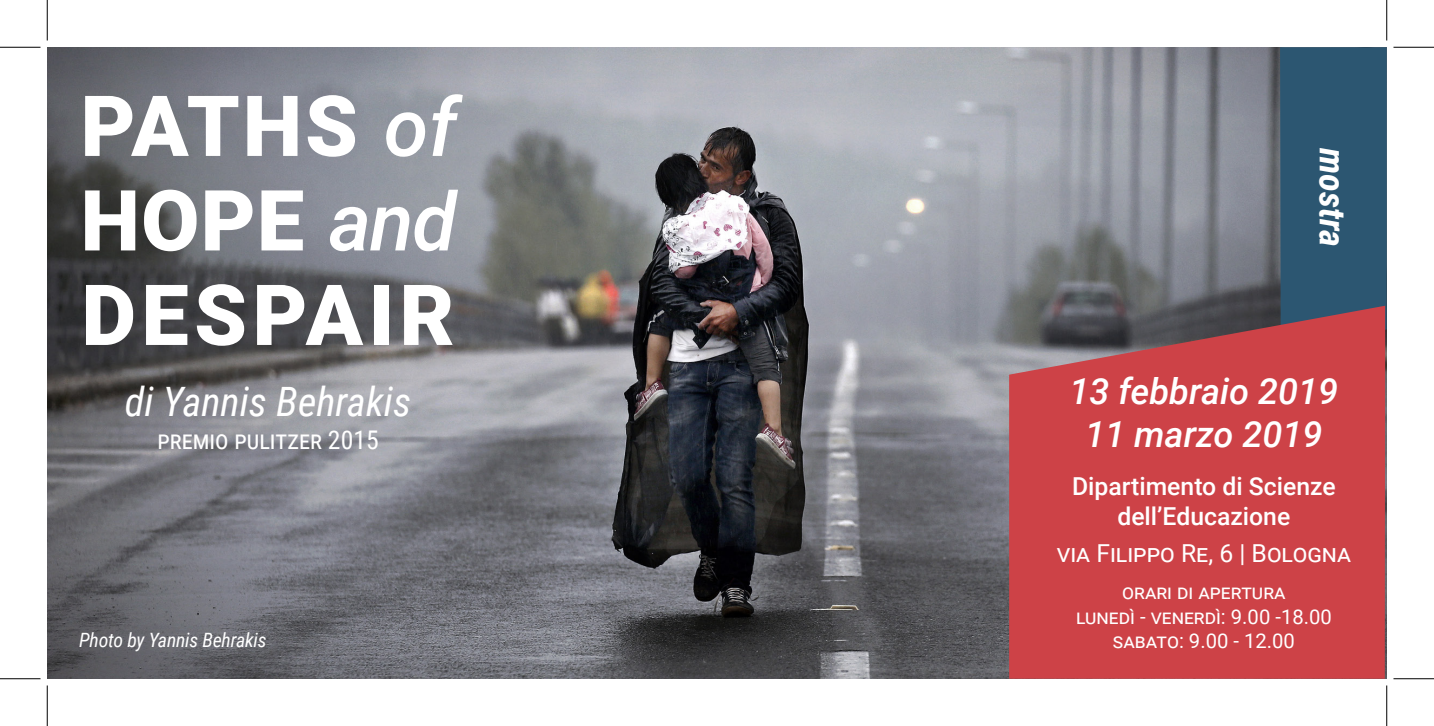
<style>
.page{position:relative;width:1434px;height:726px;background:#fff}
.page>*{position:absolute;margin:0;border:0;box-sizing:border-box;transform-origin:0 0}
.t1{font:900 84.38px/94.5px "Roboto";letter-spacing:.035em;color:#fff;text-align:justify}
.t2{font:italic 40.5px "Roboto Condensed";color:#fff}
.t3{font:italic 700 36.23px "Roboto Condensed";color:#fff}
.t4{font:italic 500 36px "Roboto";color:#fff}
.t5{font:25.65px "Roboto Condensed";color:#fff}
.t6{font:500 24.75px/29.7px "Roboto";color:#fff;text-align:center}
.t7{font:24.75px "Roboto";color:#fff}
.t8{font:20.25px "Roboto";color:#fff}
.t9{font:italic 19.8px "Roboto Condensed";letter-spacing:-.01em;color:#fff}
.s1{font-weight:500;font-style:italic;font-size:81px}
</style>
<div class="page">
<img style="left:48px;top:47px;width:1339px;height:632px">
<div style="left:1280px;top:47px;width:107px;height:301px;background:#2c5671"></div>
<svg style="left:1009px;top:306px;width:376px;height:373px;background:#c24449"></svg>
<hr style="left:0;top:47px;width:40px;height:1px;background:#000">
<hr style="left:1393px;top:47px;width:41px;height:1px;background:#000">
<hr style="left:0;top:678px;width:40px;height:1px;background:#000">
<hr style="left:1393px;top:678px;width:41px;height:1px;background:#000">
<hr style="left:47px;top:0;width:1px;height:41px;background:#000">
<hr style="left:47px;top:685px;width:1px;height:41px;background:#000">
<hr style="left:1386px;top:0;width:1px;height:41px;background:#000">
<hr style="left:1386px;top:685px;width:1px;height:41px;background:#000">
<p class="t1" style="left:81px;top:76px;width:378px">PATHS <span class="s1">of </span>HOPE <span class="s1">and </span>DESPAIR</p>
<p class="t2" style="left:125px;top:373px;width:288px">di Yannis Behrakis</p>
<p class="t5" style="left:157px;top:422px;width:223px">premio pulitzer 2015</p>
<p class="t9" style="left:79px;top:626px;width:189px">Photo by Yannis Behrakis</p>
<p class="t3" style="left:1358px;top:148px;width:100px;rotate:90deg">mostra</p>
<p class="t4" style="left:1069px;top:366px;width:270px">13 febbraio 2019</p>
<p class="t4" style="left:1085px;top:409px;width:239px">11 marzo 2019</p>
<p class="t6" style="left:1072px;top:471px;width:265px">Dipartimento di Scienze dell’Educazione</p>
<p class="t7" style="left:1057px;top:536px;width:296px">via Filippo Re, 6 | Bologna</p>
<p class="t8" style="left:1122px;top:578px;width:165px">orari di apertura</p>
<p class="t8" style="left:1076px;top:602px;width:257px">lunedì - venerdì: 9.00 -18.00</p>
<p class="t8" style="left:1113px;top:626px;width:183px">sabato: 9.00 - 12.00</p>
</div>
